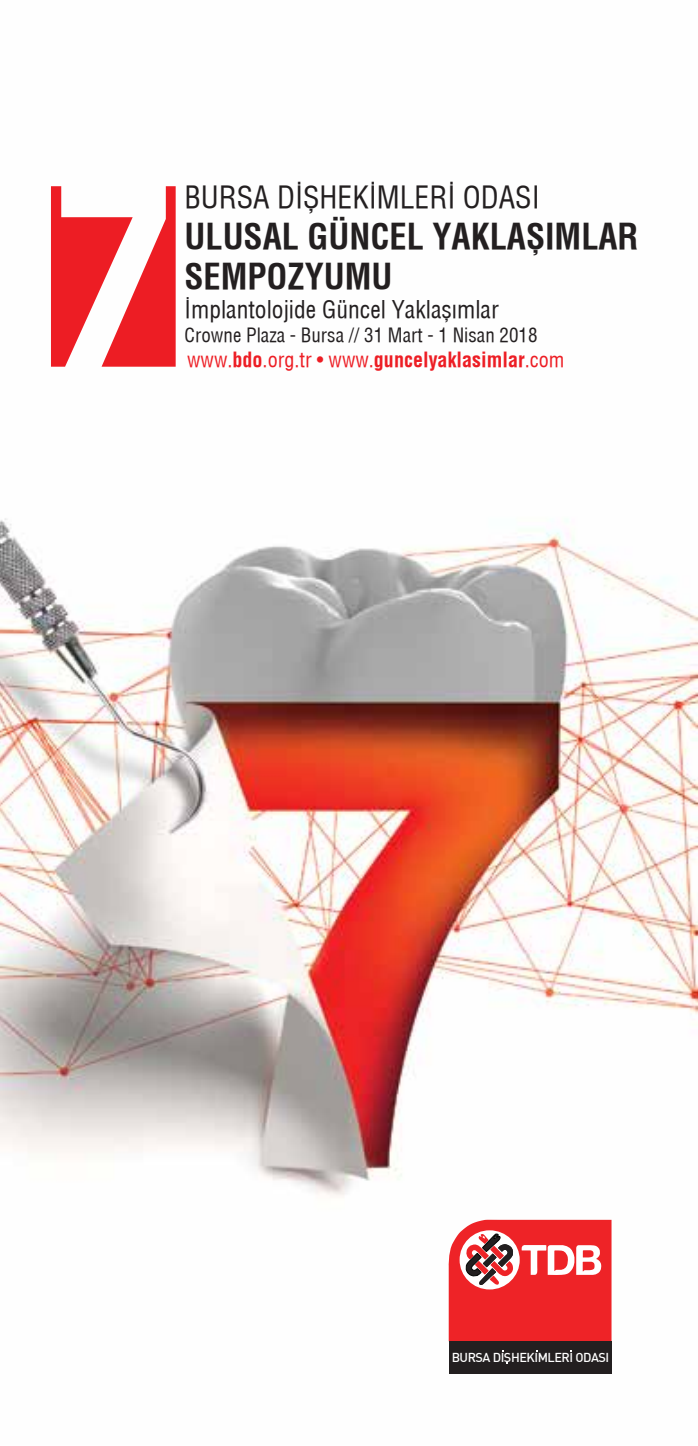
<style>
.page{position:relative;width:698px;height:1446px;background:#fff}
.page>*{position:absolute;margin:0;border:0;box-sizing:border-box;transform-origin:0 0}
.t1{font:700 34.25px/40.2px "Helvetica Condens";color:#231f20}
.t2{font:29.5px "Helvetica Condensed";color:#231f20}
.t3{font:23.5px "Helvetica Condensed";color:#231f20}
.t4{font:20.25px "Helvetica Condensed";color:#ed1d24}
.t5{font:19px "Helvetica Condensed";color:#231f20}
.t6{font:12.75px "DINT Medium";letter-spacing:-.035em;color:#fff}
.s1{font-family:"Helvetica Condens";font-weight:700}
</style>
<div class="page">
<img style="left:0;top:518px;width:698px;height:856px">
<svg style="left:51px;top:186px;width:125px;height:181px"></svg>
<div style="left:449px;top:1341px;width:162px;height:32px;background:#231f20"></div>
<svg style="left:448px;top:1219px;width:163px;height:122px;background:#e9474b"></svg>
<h2 class="t2" style="left:185px;top:179px;width:357px">BURSA DİŞHEKİMLERİ ODASI</h2>
<h1 class="t1" style="left:185px;top:216px;width:455px">ULUSAL GÜNCEL YAKLAŞIMLAR<br>SEMPOZYUMU</h1>
<p class="t3" style="left:185px;top:294px;width:316px">İmplantolojide Güncel Yaklaşımlar</p>
<p class="t5" style="left:185px;top:323px;width:354px">Crowne Plaza - Bursa // 31 Mart - 1 Nisan 2018</p>
<p class="t4" style="left:187px;top:347px;width:379px">www.<span class="s1">bdo</span>.org.tr • www.<span class="s1">guncelyaklasimlar</span>.com</p>
<p class="t6" style="left:452px;top:1348px;width:159px">BURSA DISHEKIMLERI ODASI</p>
</div>
